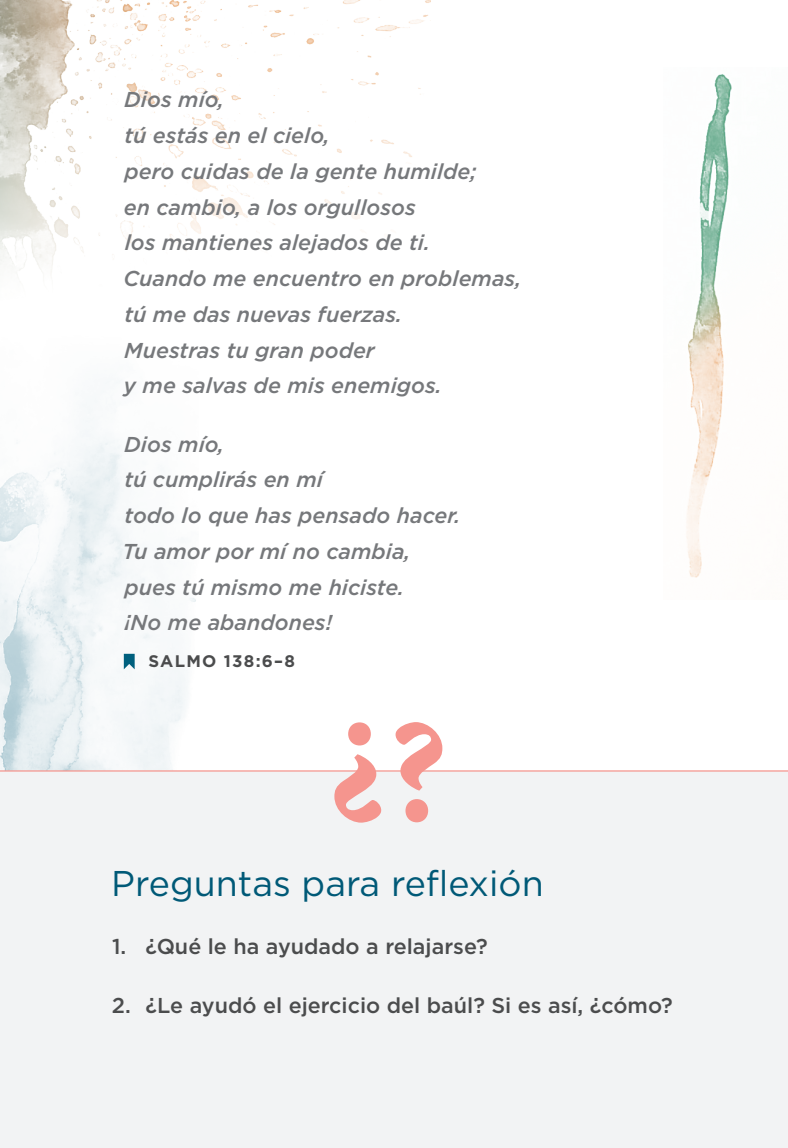
<style>
.page{position:relative;width:788px;height:1148px;background:#fff}
.page>*{position:absolute;margin:0;border:0;box-sizing:border-box;transform-origin:0 0}
.H2_Reflection{font:35.75px "Gotham";color:#005977}
.Scripture_Indent_1{font:italic 500 21.5px/35.8px "Gotham";color:#76787b}
.t1{font:500 21.5px "Gotham";color:#4b4c4d}
.Scripture_Citation_C{font:700 16.75px "Gotham";letter-spacing:.075em;color:#4b4c4d}
</style>
<div class="page">
<img style="left:0;top:409px;width:196px;height:361px">
<img style="left:0;top:0;width:430px;height:272px">
<img style="left:686px;top:74px;width:46px;height:504px">
<div style="left:0;top:771px;width:788px;height:377px;background:#f2f3f4"></div>
<hr style="left:0;top:770px;width:788px;height:1px;background:#f5958e">
<svg style="left:334px;top:722px;width:108px;height:100px"></svg>
<svg style="left:124px;top:654px;width:11px;height:15px"></svg>
<p class="Scripture_Indent_1" style="left:123px;top:81px;width:399px">Dios mío,<br>tú estás en el cielo,<br>pero cuidas de la gente humilde;<br>en cambio, a los orgullosos<br>los mantienes alejados de ti.<br>Cuando me encuentro en problemas, tú me das nuevas fuerzas.<br>Muestras tu gran poder<br>y me salvas de mis enemigos.</p>
<p class="Scripture_Indent_1" style="left:122px;top:426px;width:339px">Dios mío,<br>tú cumplirás en mí<br>todo lo que has pensado hacer.<br>Tu amor por mí no cambia, pues tú mismo me hiciste.<br>¡No me abandones!</p>
<p class="Scripture_Citation_C" style="left:148px;top:650px;width:148px">SALMO 138:6–8</p>
<p class="H2_Reflection" style="left:111px;top:860px;width:434px">Preguntas para reflexión</p>
<p class="t1" style="left:112px;top:932px;width:377px">1. ¿Qué le ha ayudado a relajarse?</p>
<p class="t1" style="left:112px;top:991px;width:562px">2. ¿Le ayudó el ejercicio del baúl? Si es así, ¿cómo?</p>
</div>
